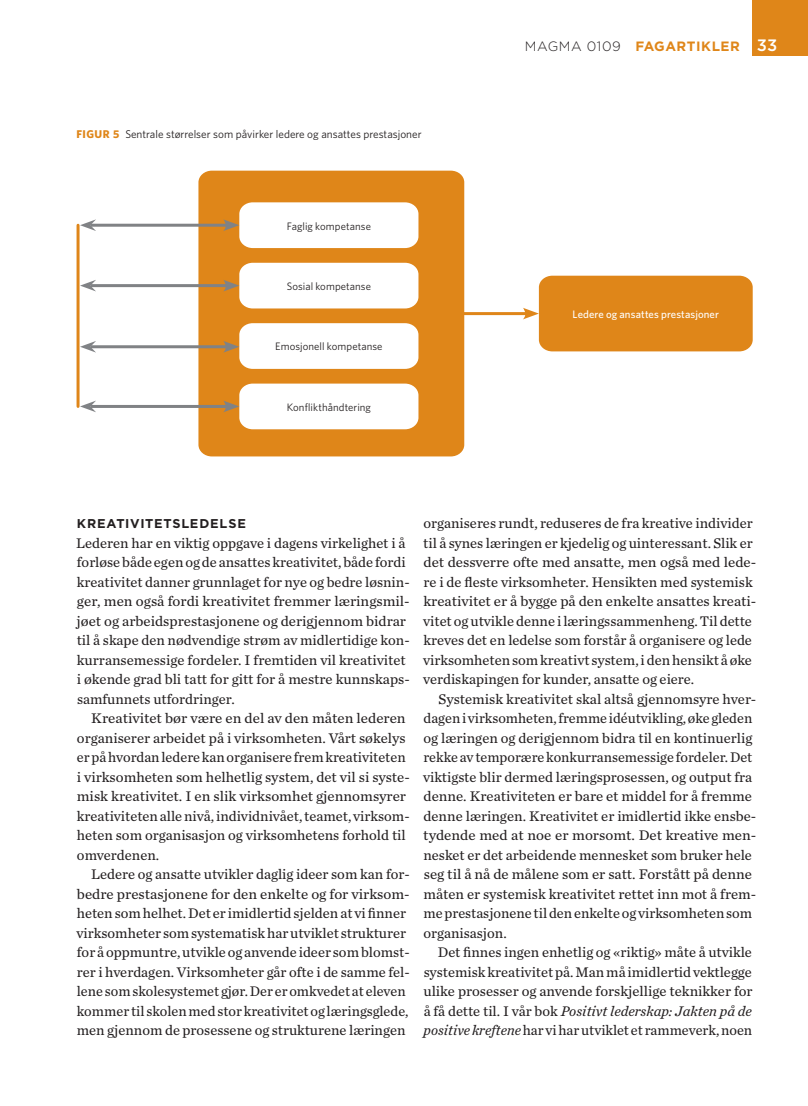
<style>
.page{position:relative;width:808px;height:1106px;background:#fff}
.page>*{position:absolute;margin:0;border:0;box-sizing:border-box;transform-origin:0 0}
.Brød1___f_b1{font:14.55px/19.5px "Chronicle Text G2";color:#231f20}
.Brød1_Første-__f_b1{font:14.55px/19.5px "Chronicle Text G2";color:#231f20}
.t1{font:700 13.5px "Gotham";letter-spacing:.04em;color:#df8619}
.Meltittel_1__m_m_1{font:700 12.75px "Gotham";letter-spacing:.06em;color:#231f20}
.Figur1_Tittel__f_f1{font:11.25px "Whitney";color:#231f20}
.figurtekst_2__book_s{font:10.8px "Whitney";letter-spacing:.005em;color:#231f20}
.figurtekst_4__negati{font:500 10.8px "Whitney";letter-spacing:.01em;color:#fff}
.s1{font-weight:700;color:#df8619}
.s2{font-weight:300;color:#231f20}
.s3{font-weight:500;font-size:16.5px;color:#fff}
.s4{font-style:italic}
</style>
<div class="page">
<div style="left:753px;top:0;width:55px;height:55px;background:#df8619"></div>
<div style="left:198px;top:171px;width:266px;height:285px;background:#df8619"></div>
<hr style="left:77px;top:225px;width:3px;height:181px;background:#df8619">
<hr style="left:90px;top:224px;width:139px;height:3px;background:#808285">
<svg style="left:80px;top:219px;width:16px;height:12px"></svg>
<svg style="left:223px;top:202px;width:195px;height:46px"></svg>
<hr style="left:90px;top:284px;width:139px;height:3px;background:#808285">
<svg style="left:80px;top:280px;width:16px;height:11px"></svg>
<svg style="left:223px;top:263px;width:195px;height:45px"></svg>
<hr style="left:90px;top:345px;width:139px;height:3px;background:#808285">
<svg style="left:80px;top:341px;width:16px;height:11px"></svg>
<svg style="left:223px;top:323px;width:195px;height:46px"></svg>
<hr style="left:90px;top:405px;width:139px;height:3px;background:#808285">
<svg style="left:80px;top:400px;width:16px;height:12px"></svg>
<svg style="left:223px;top:383px;width:195px;height:46px"></svg>
<hr style="left:450px;top:312px;width:78px;height:3px;background:#df8619">
<svg style="left:523px;top:276px;width:230px;height:75px;background:#e18e29"></svg>
<p class="Figur1_Tittel__f_f1" style="left:77px;top:127px;width:346px"><span class="s1">FIGUR 5</span> Sentrale størrelser som påvirker ledere og ansattes prestasjoner</p>
<p class="figurtekst_2__book_s" style="left:287px;top:219px;width:86px">Faglig kompetanse</p>
<p class="figurtekst_2__book_s" style="left:287px;top:280px;width:86px">Sosial kompetanse</p>
<p class="figurtekst_2__book_s" style="left:275px;top:340px;width:109px">Emosjonell kompetanse</p>
<p class="figurtekst_2__book_s" style="left:287px;top:400px;width:86px">Konflikthåndtering</p>
<p class="t1" style="left:525px;top:38px;width:254px"><span class="s2">MAGMA 0109</span> FAGARTIKLER <span class="s3">33</span></p>
<p class="figurtekst_4__negati" style="left:572px;top:308px;width:148px">Ledere og ansattes prestasjoner</p>
<p class="Meltittel_1__m_m_1" style="left:77px;top:516px;width:170px">KREATIVITETSLEDELSE</p>
<p class="Brød1_Første-__f_b1" style="left:76px;top:532px;width:333px">Lederen har en viktig oppgave i dagens virkelighet i å forløse både egen og de ansattes kreativitet, både fordi kreativitet danner grunnlaget for nye og bedre løsnin&shy;ger, men også fordi kreativitet fremmer læringsmil&shy;jøet og arbeidsprestasjonene og derigjennom bidrar til å skape den nødvendige strøm av midlertidige kon&shy;kurransemessige fordeler. I fremtiden vil kreativitet i økende grad bli tatt for gitt for å mestre kunnskaps&shy;samfunnets utfordringer.</p>
<p class="Brød1___f_b1" style="left:77px;top:708px;width:333px;text-indent:14px">Kreativitet bør være en del av den måten lederen organiserer arbeidet på i virksomheten. Vårt søkelys er på hvordan ledere kan organisere frem kreativiteten i virksomheten som helhetlig system, det vil si syste&shy;misk kreativitet. I en slik virksomhet gjennomsyrer kreativiteten alle nivå, individnivået, teamet, virksom&shy;heten som organisasjon og virksomhetens forhold til omverdenen.</p>
<p class="Brød1___f_b1" style="left:77px;top:864px;width:334px;text-indent:15px">Ledere og ansatte utvikler daglig ideer som kan for&shy;bedre prestasjonene for den enkelte og for virksom&shy;heten som helhet. Det er imidlertid sjelden at vi finner virksomheter som systematisk har utviklet strukturer for å oppmuntre, utvikle og anvende ideer som blomst&shy;rer i hverdagen. Virksomheter går ofte i de samme fel&shy;lene som skolesystemet gjør. Der er omkvedet at eleven kommer til skolen med stor kreativitet og læringsglede, men gjennom de prosessene og strukturene læringen</p>
<p class="Brød1___f_b1" style="left:423px;top:513px;width:333px">organiseres rundt, reduseres de fra kreative individer til å synes læringen er kjedelig og uinteressant. Slik er det dessverre ofte med ansatte, men også med lede&shy;re i de fleste virksomheter. Hensikten med systemisk kreativitet er å bygge på den enkelte ansattes kreati&shy;vitet og utvikle denne i læringssammenheng. Til dette kreves det en ledelse som forstår å organisere og lede virksomheten som kreativt system, i den hensikt å øke verdiskapingen for kunder, ansatte og eiere.</p>
<p class="Brød1___f_b1" style="left:423px;top:688px;width:333px;text-indent:16px">Systemisk kreativitet skal altså gjennomsyre hver&shy;dagen i virksomheten, fremme idéutvikling, øke gleden og læringen og derigjennom bidra til en kontinuerlig rekke av temporære konkurransemessige fordeler. Det viktigste blir dermed læringsprosessen, og output fra denne. Kreativiteten er bare et middel for å fremme denne læringen. Kreativitet er imidlertid ikke ensbe&shy;tydende med at noe er morsomt. Det kreative men&shy;nesket er det arbeidende mennesket som bruker hele seg til å nå de målene som er satt. Forstått på denne måten er systemisk kreativitet rettet inn mot å frem&shy;me prestasjonene til den enkelte og virksomheten som organisasjon.</p>
<p class="Brød1___f_b1" style="left:423px;top:942px;width:331px;text-align:justify;text-indent:14px">Det finnes ingen enhetlig og «riktig» måte å utvikle systemisk kreativitet på. Man må imidlertid vektlegge ulike prosesser og anvende forskjellige teknikker for å få dette til. I vår bok <span class="s4">Positivt lederskap: Jakten på de positive kreftene</span> har vi har utviklet et rammeverk, noen</p>
</div>
